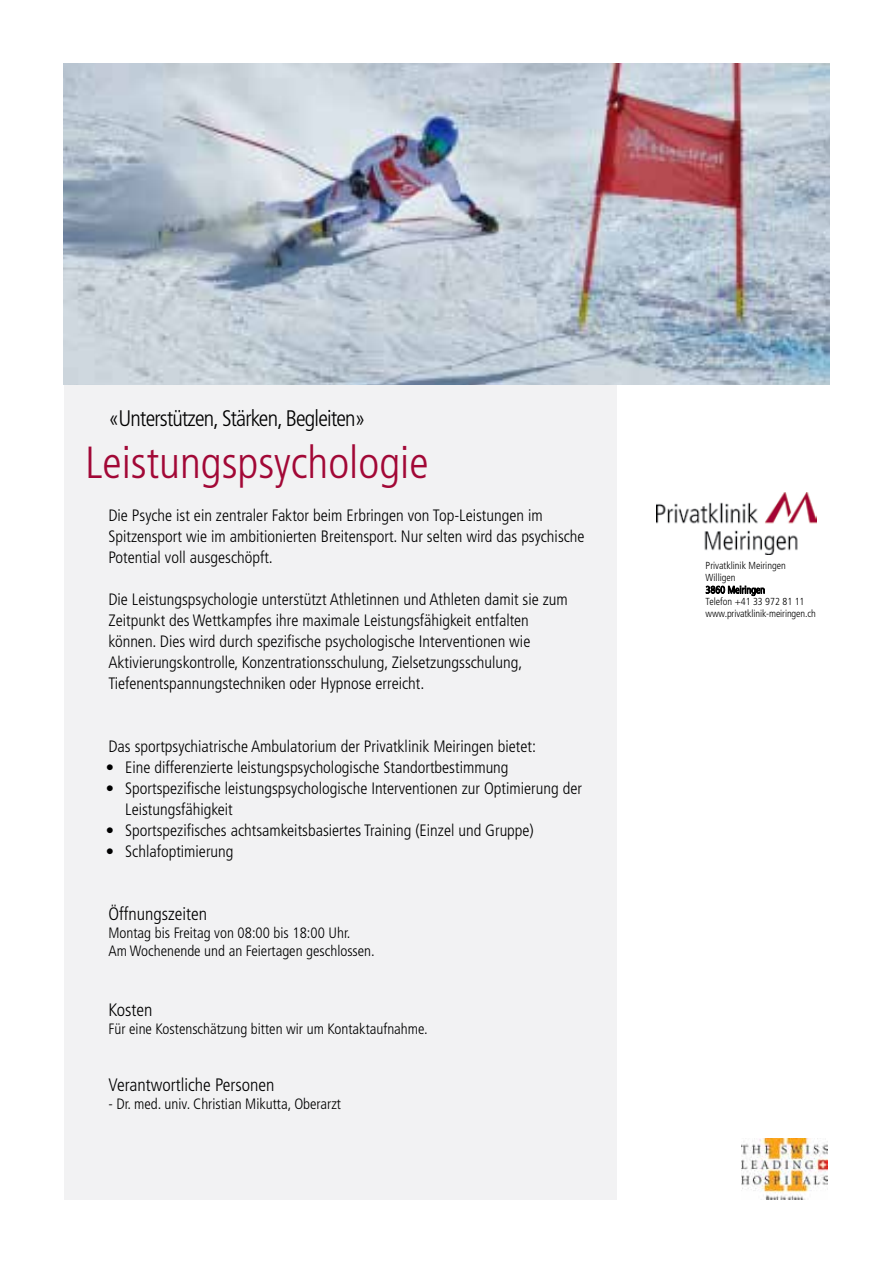
<style>
.page{position:relative;width:893px;height:1263px;background:#fff}
.page>*{position:absolute;margin:0;border:0;box-sizing:border-box;transform-origin:0 0}
.t1{font:300 condensed 45px "Frutiger LT Std";color:#a20836}
.t2{font:300 condensed 22.5px "Frutiger LT Std";letter-spacing:-.035em;color:#000}
.t3{font:300 condensed 18px "Frutiger LT Std";color:#000}
.t4{font:300 condensed 16.5px/21px "Frutiger LT Std";color:#000}
.t5{font:300 condensed 15px/18px "Frutiger LT Std";color:#000}
.t6{font:300 condensed 10.2px/12px "Frutiger LT Std";color:#000}
</style>
<div class="page">
<img style="left:741px;top:1139px;width:86px;height:60px">
<div style="left:64px;top:385px;width:553px;height:814px;background:#f2f2f3"></div>
<svg style="left:706px;top:585px;width:59px;height:11px"></svg>
<img style="left:656px;top:493px;width:160px;height:62px">
<img style="left:64px;top:64px;width:765px;height:321px">
<h2 class="t2" style="left:108px;top:405px;width:259px">«Unterstützen, Stärken, Begleiten»</h2>
<h1 class="t1" style="left:85px;top:437px;width:345px">Leistungspsychologie</h1>
<p class="t4" style="left:108px;top:505px;width:478px">Die Psyche ist ein zentraler Faktor beim Erbringen von Top-Leistungen im<br>Spitzensport wie im ambitionierten Breitensport. Nur selten wird das psychische<br>Potential voll ausgeschöpft.</p>
<p class="t4" style="left:108px;top:589px;width:461px">Die Leistungspsychologie unterstützt Athletinnen und Athleten damit sie zum Zeitpunkt des Wettkampfes ihre maximale Leistungsfähigkeit entfalten können. Dies wird durch spezifische psychologische Interventionen wie Aktivierungskontrolle, Konzentrationsschulung, Zielsetzungsschulung, Tiefenentspannungstechniken oder Hypnose erreicht.</p>
<p class="t4" style="left:108px;top:736px;width:429px">Das sportpsychiatrische Ambulatorium der Privatklinik Meiringen bietet:</p>
<p class="t4" style="left:106px;top:757px;width:404px">• Eine differenzierte leistungspsychologische Standortbestimmung</p>
<p class="t4" style="left:125px;top:778px;width:458px;text-indent:-20px">• Sportspezifische leistungspsychologische Interventionen zur Optimierung der<br>Leistungsfähigkeit</p>
<p class="t4" style="left:106px;top:820px;width:430px">• Sportspezifisches achtsamkeitsbasiertes Training (Einzel und Gruppe)</p>
<p class="t4" style="left:106px;top:841px;width:129px">• Schlafoptimierung</p>
<p class="t3" style="left:108px;top:903px;width:100px">Öffnungszeiten</p>
<p class="t5" style="left:108px;top:924px;width:268px">Montag bis Freitag von 08:00 bis 18:00 Uhr.<br>Am Wochenende und an Feiertagen geschlossen.</p>
<p class="t3" style="left:108px;top:999px;width:46px">Kosten</p>
<p class="t5" style="left:108px;top:1020px;width:321px">Für eine Kostenschätzung bitten wir um Kontaktaufnahme.</p>
<p class="t3" style="left:108px;top:1074px;width:168px">Verantwortliche Personen</p>
<p class="t5" style="left:108px;top:1095px;width:234px">- Dr. med. univ. Christian Mikutta, Oberarzt</p>
<p class="t6" style="left:706px;top:560px;width:112px">Privatklinik Meiringen<br>Willigen<br>3860 Meiringen<br>Telefon +41 33 972 81 11 www.privatklinik-meiringen.ch</p>
</div>
